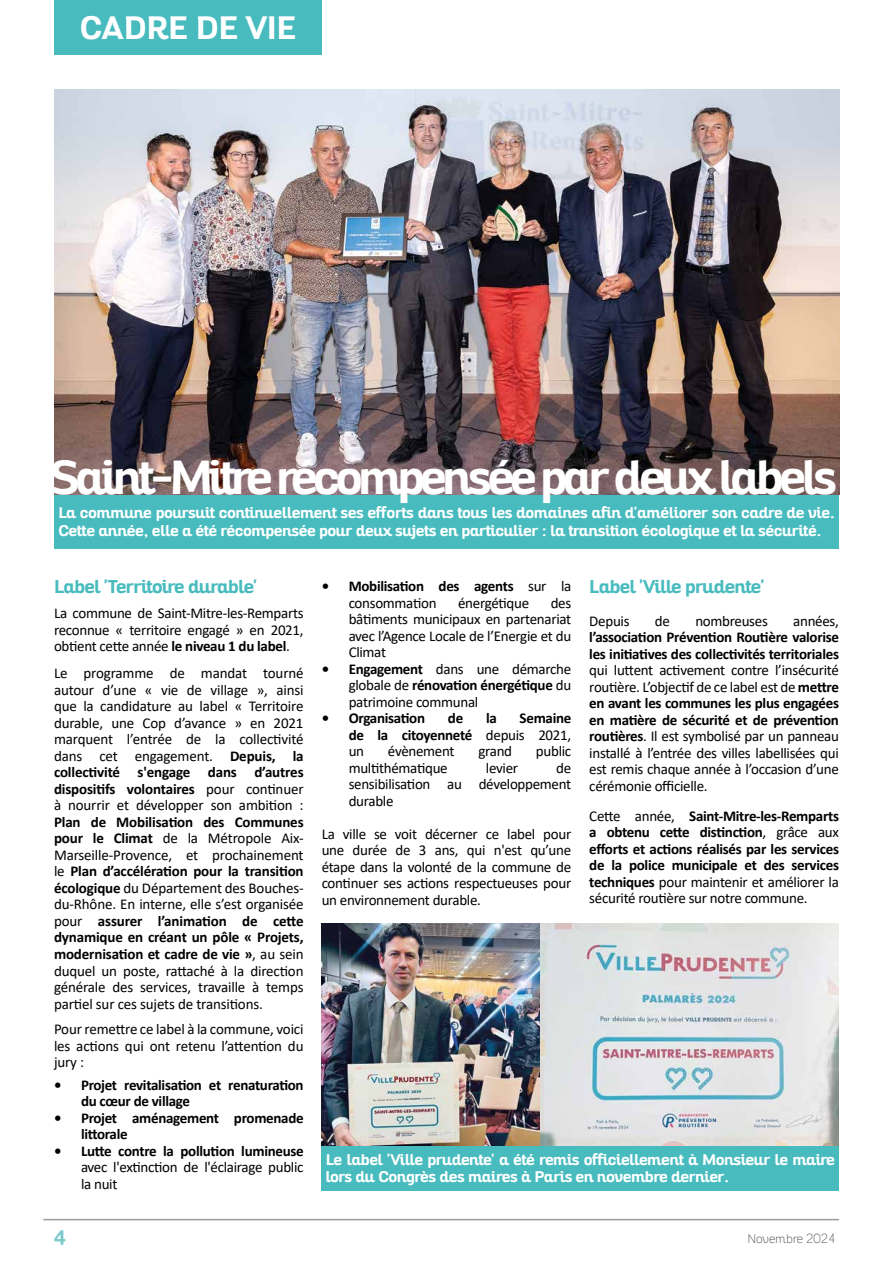
<style>
.page{position:relative;width:893px;height:1263px;background:#fff}
.page>*{position:absolute;margin:0;border:0;box-sizing:border-box;transform-origin:0 0}
.t1{font:700 46.5px "Altair";letter-spacing:-.08em;color:#fff}
.t2{font:700 31.5px "Altair";color:#fff}
.t3{font:21px "Alte Haas Grotesk Bold";color:#7ec9cc}
.t4{font:700 18px "Altair";letter-spacing:-.02em;color:#48bbbe}
.t5{font:15px/16.5px "Calibri";letter-spacing:-.02em;color:#000;text-align:justify}
.t6{font:700 15px/16.5px "Calibri";letter-spacing:-.02em;color:#000}
.t7{font:700 15px/18px "Altair";letter-spacing:-.005em;color:#fff}
.t8{font:100 12px "Altair";color:#575756}
.s1{font-weight:700}
.s2{font-weight:400}
.s3{font-family:"Caviar Dreams";font-weight:400}
</style>
<div class="page">
<hr style="left:43px;top:1219px;width:796px;height:1px;background:#9b9b9a">
<div style="left:54px;top:494px;width:785px;height:55px;background:#48bbbe"></div>
<img style="left:54px;top:89px;width:785px;height:405px">
<div style="left:54px;top:0;width:268px;height:54px;background:#48bbbe"></div>
<img style="left:322px;top:923px;width:218px;height:223px">
<img style="left:540px;top:923px;width:299px;height:223px">
<div style="left:322px;top:1146px;width:517px;height:45px;background:#48bbbe"></div>
<h2 class="t2" style="left:80px;top:8px;width:218px">CADRE DE VIE</h2>
<h1 class="t1" style="left:50px;top:447px;width:789px">Saint-Mitre récompensée par deux labels</h1>
<p class="t7" style="left:58px;top:504px;width:778px">La commune poursuit continuellement ses efforts dans tous les domaines afin d'améliorer son cadre de vie.<br>Cette année, elle a été récompensée pour deux sujets en particulier : la transition écologique et la sécurité.</p>
<p class="t4" style="left:54px;top:575px;width:205px">Label 'Territoire durable'</p>
<p class="t5" style="left:54px;top:605px;width:251px">La commune de Saint-Mitre-les-Remparts reconnue « territoire engagé » en 2021, obtient cette année <span class="s1">le niveau 1 du label</span>.</p>
<p class="t5" style="left:54px;top:665px;width:251px">Le programme de mandat tourné autour d’une « vie de village », ainsi que la candidature au label « Territoire durable, une Cop d’avance » en 2021 marquent l’entrée de la collectivité dans cet engagement. <span class="s1">Depuis, la collectivité s'engage dans d’autres dispositifs volontaires</span> pour continuer à nourrir et développer son ambition :</p>
<p class="t5" style="left:54px;top:813px;width:251px"><span class="s1">Plan de Mobilisation des Communes pour le Climat</span> de la Métropole Aix-Marseille-Provence, et prochainement le <span class="s1">Plan d’accélération pour la transition écologique</span> du Département des Bouches&shy;du-Rhône. En interne, elle s’est organisée pour <span class="s1">assurer l’animation de cette dynamique en créant un pôle « Projets, modernisation et cadre de vie »</span>, au sein duquel un poste, rattaché à la direction générale des services, travaille à temps partiel sur ces sujets de transitions.</p>
<p class="t5" style="left:54px;top:1020px;width:251px">Pour remettre ce label à la commune, voici les actions qui ont retenu l’attention du jury :</p>
<p class="t6" style="left:81px;top:1076px;width:224px;text-indent:-27px">• Projet revitalisation et renaturation du cœur de village</p>
<p class="t6" style="left:81px;top:1109px;width:224px;text-indent:-27px">• Projet aménagement promenade littorale</p>
<p class="t6" style="left:54px;top:1142px;width:251px">• Lutte contre la pollution lumineuse</p>
<p class="t5" style="left:81px;top:1158px;width:224px">avec l'extinction de l'éclairage public la nuit</p>
<p class="t6" style="left:349px;top:578px;width:224px;text-indent:-27px">• Mobilisation des agents <span class="s2">sur la consommation</span></p>
<p class="t5" style="left:458px;top:594px;width:73px">énergétique</p>
<p class="t5" style="left:349px;top:594px;width:224px;text-indent:202px">des bâtiments municipaux en partenariat avec l’Agence Locale de l’Energie et du Climat</p>
<p class="t5" style="left:349px;top:660px;width:224px;text-indent:-27px"><span class="s1">• Engagement</span> dans une démarche globale de <span class="s1">rénovation énergétique</span> du patrimoine communal</p>
<p class="t6" style="left:322px;top:710px;width:105px">• Organisation</p>
<p class="t6" style="left:448px;top:710px;width:17px">de</p>
<p class="t6" style="left:486px;top:710px;width:12px">la</p>
<p class="t6" style="left:349px;top:710px;width:224px;text-align:justify;text-indent:171px">Semaine de la citoyenneté <span class="s2">depuis 2021, un</span></p>
<p class="t5" style="left:388px;top:742px;width:68px">évènement</p>
<p class="t5" style="left:478px;top:742px;width:35px">grand</p>
<p class="t5" style="left:536px;top:742px;width:37px">public</p>
<p class="t5" style="left:349px;top:759px;width:101px">multithématique</p>
<p class="t5" style="left:486px;top:759px;width:34px">levier</p>
<p class="t5" style="left:349px;top:759px;width:224px;text-indent:208px">de sensibilisation au développement durable</p>
<p class="t5" style="left:322px;top:825px;width:251px">La ville se voit décerner ce label pour une durée de 3 ans, qui n'est qu’une étape dans la volonté de la commune de continuer ses actions respectueuses pour un environnement durable.</p>
<p class="t4" style="left:589px;top:575px;width:177px">Label 'Ville prudente'</p>
<p class="t5" style="left:589px;top:612px;width:42px">Depuis</p>
<p class="t5" style="left:655px;top:612px;width:17px">de</p>
<p class="t5" style="left:695px;top:612px;width:74px">nombreuses</p>
<p class="t5" style="left:793px;top:612px;width:47px">années,</p>
<p class="t6" style="left:589px;top:629px;width:251px">l’association Prévention Routière valorise les initiatives des collectivités territoriales</p>
<p class="t5" style="left:589px;top:662px;width:251px">qui luttent activement contre l’insécurité routière. L’objectif de ce label est de <span class="s1">mettre en avant les communes les plus engagées en matière de sécurité et de prévention routières</span>. Il est symbolisé par un panneau installé à l’entrée des villes labellisées qui est remis chaque année à l’occasion d’une cérémonie officielle.</p>
<p class="t6" style="left:589px;top:807px;width:251px;text-align:justify"><span class="s2">Cette année,</span> Saint-Mitre-les-Remparts a obtenu cette distinction<span class="s2">, grâce aux </span>efforts et actions réalisés par les services de la police municipale et des services techniques <span class="s2">pour maintenir et améliorer la sécurité routière sur notre commune.</span></p>
<p class="t7" style="left:326px;top:1152px;width:511px;line-height:16.5px">Le label 'Ville prudente' a été remis officiellement à Monsieur le maire lors du Congrès des maires à Paris en novembre dernier.</p>
<h3 class="t3" style="left:54px;top:1224px;width:13px">4</h3>
<p class="t8" style="left:747px;top:1231px;width:90px">Novembre <span class="s3">2024</span></p>
</div>
